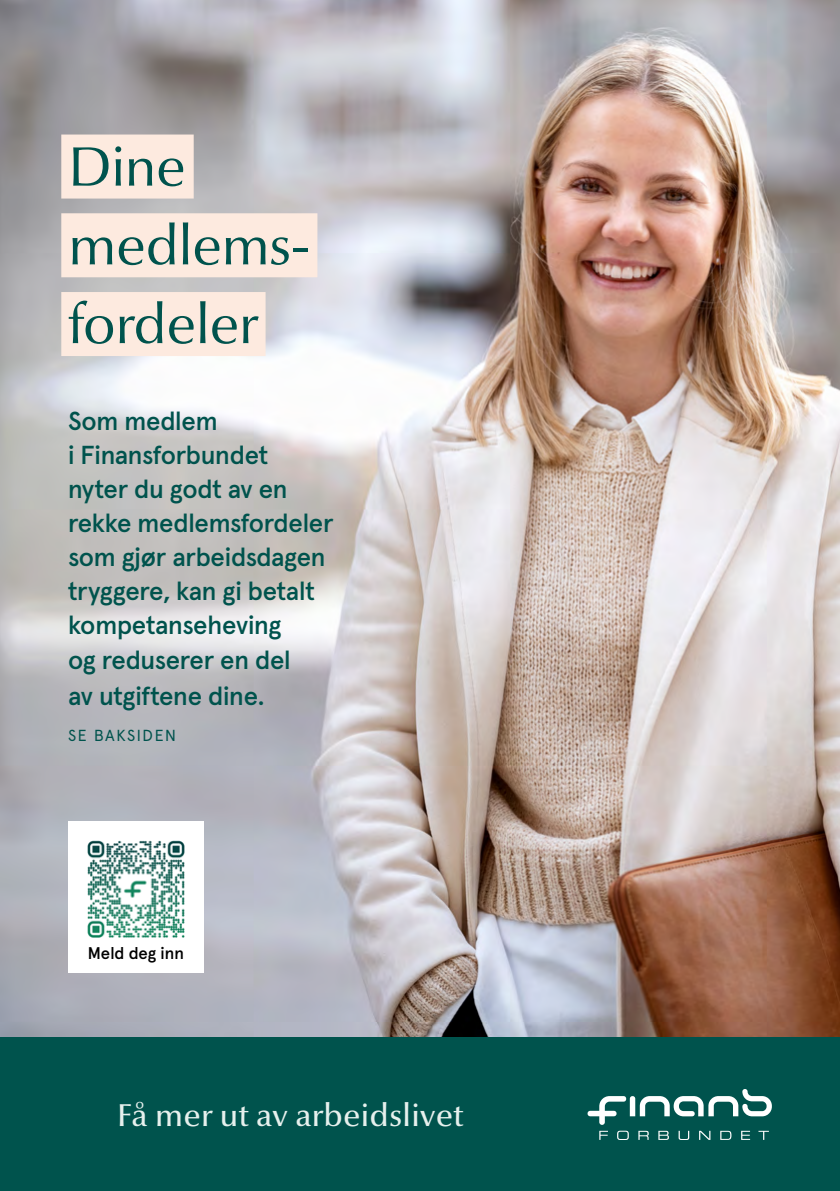
<style>
.page{position:relative;width:840px;height:1191px;background:#fff}
.page>*{position:absolute;margin:0;border:0;box-sizing:border-box;transform-origin:0 0}
.t1{font:56px "Optima Nova LT Pro";letter-spacing:-.015em;color:#00534d}
.t2{font:500 32px "Optima Nova LT Pro";letter-spacing:.01em;color:#e6f0ed}
.Liste{font:500 26px/34.2px "Apercu";letter-spacing:-.01em;color:#00534d}
.t3{font:500 17px "Apercu";color:#000}
.Liste-2{font:16px "Apercu";letter-spacing:.1em;color:#00534d}
</style>
<div class="page">
<img style="left:0;top:0;width:839px;height:1038px">
<div style="left:0;top:1038px;width:839px;height:153px;background:#00534d"></div>
<svg style="left:587px;top:1089px;width:184px;height:35px"></svg>
<svg style="left:599px;top:1130px;width:8px;height:9px"></svg>
<svg style="left:617px;top:1130px;width:11px;height:10px"></svg>
<svg style="left:638px;top:1130px;width:10px;height:9px"></svg>
<svg style="left:658px;top:1130px;width:10px;height:9px"></svg>
<svg style="left:678px;top:1130px;width:10px;height:10px"></svg>
<svg style="left:699px;top:1130px;width:11px;height:9px"></svg>
<svg style="left:720px;top:1130px;width:11px;height:9px"></svg>
<svg style="left:741px;top:1130px;width:8px;height:9px"></svg>
<svg style="left:758px;top:1130px;width:10px;height:9px"></svg>
<div style="left:61px;top:134px;width:132px;height:64px;background:#fdeadf"></div>
<div style="left:61px;top:213px;width:256px;height:64px;background:#fdeadf"></div>
<div style="left:61px;top:292px;width:204px;height:64px;background:#fdeadf"></div>
<div style="left:68px;top:821px;width:135px;height:152px;background:#fff"></div>
<img style="left:87px;top:840px;width:98px;height:98px">
<p class="t1" style="left:68px;top:131px;width:119px">Dine</p>
<p class="t1" style="left:68px;top:210px;width:243px">medlems-</p>
<p class="t1" style="left:68px;top:289px;width:191px">fordeler</p>
<p class="Liste" style="left:68px;top:402px;width:267px">Som medlem<br>i Finansforbundet nyter du godt av en rekke medlemsfordeler som gjør arbeidsdagen tryggere, kan gi betalt kompetanseheving<br>og reduserer en del<br>av utgiftene dine.</p>
<p class="Liste-2" style="left:68px;top:722px;width:109px">SE BAKSIDEN</p>
<p class="t3" style="left:88px;top:940px;width:98px">Meld deg inn</p>
<p class="t2" style="left:117px;top:1095px;width:347px">Få mer ut av arbeidslivet</p>
</div>
